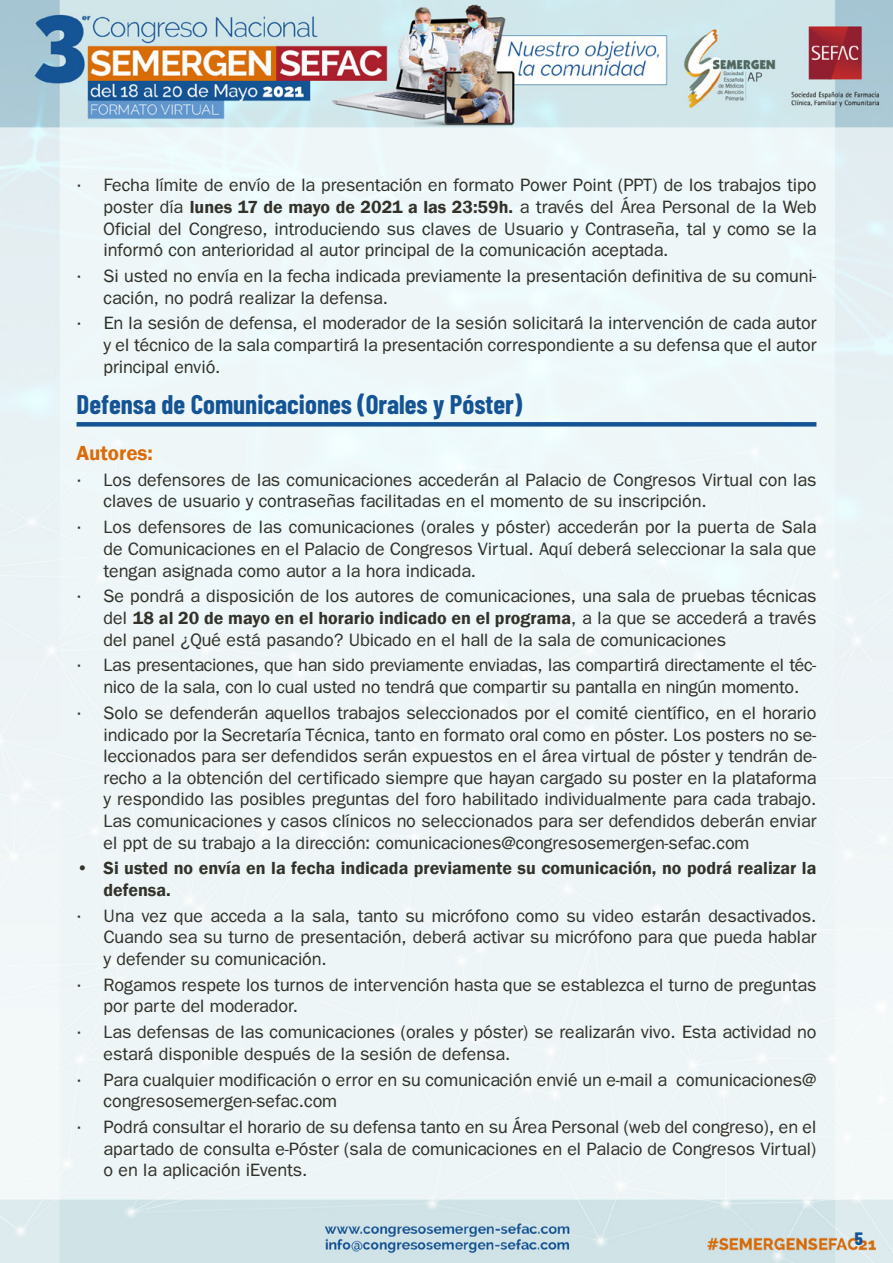
<style>
.page{position:relative;width:893px;height:1263px;background:#fff}
.page>*{position:absolute;margin:0;border:0;box-sizing:border-box;transform-origin:0 0}
.t1{font:700 27px "Barlow Condensed";color:#145494}
.t2{font:600 21px "Franklin Gothic";color:#db6b07}
.t3{font:18px/21.6px "Franklin Gothic";color:#32322a;text-align:justify}
.t4{font:600 18px/21.6px "Franklin Gothic";color:#32322a}
.t5{font:800 18px "Barlow Condensed";color:#145494}
.s1{font-weight:600}
</style>
<div class="page">
<img style="left:0;top:0;width:893px;height:1263px">
<div style="left:77px;top:422px;width:739px;height:5px;background:#145494"></div>
<p class="t3" style="left:104px;top:174px;width:714px;text-indent:-27px">• Fecha límite de envío de la presentación en formato Power Point (PPT) de los trabajos tipo poster día <span class="s1">lunes 17 de mayo de 2021 a las 23:59h.</span> a través del Área Personal de la Web Oficial del Congreso, introduciendo sus claves de Usuario y Contraseña, tal y como se la informó con anterioridad al autor principal de la comunicación aceptada.</p>
<p class="t3" style="left:104px;top:265px;width:714px;text-indent:-27px">• Si usted no envía en la fecha indicada previamente la presentación definitiva de su comuni&shy;cación, no podrá realizar la defensa.</p>
<p class="t3" style="left:104px;top:312px;width:714px;text-indent:-27px">• En la sesión de defensa, el moderador de la sesión solicitará la intervención de cada autor y el técnico de la sala compartirá la presentación correspondiente a su defensa que el autor principal envió.</p>
<h1 class="t1" style="left:77px;top:387px;width:447px">Defensa de Comunicaciones (Orales y Póster)</h1>
<p class="t2" style="left:77px;top:440px;width:78px">Autores:</p>
<p class="t3" style="left:104px;top:469px;width:714px;text-indent:-27px">• Los defensores de las comunicaciones accederán al Palacio de Congresos Virtual con las claves de usuario y contraseñas facilitadas en el momento de su inscripción.</p>
<p class="t3" style="left:104px;top:516px;width:714px;text-indent:-27px">• Los defensores de las comunicaciones (orales y póster) accederán por la puerta de Sala de Comunicaciones en el Palacio de Congresos Virtual. Aquí deberá seleccionar la sala que tengan asignada como autor a la hora indicada.</p>
<p class="t3" style="left:104px;top:585px;width:714px;text-indent:-27px">• Se pondrá a disposición de los autores de comunicaciones, una sala de pruebas técnicas del <span class="s1">18 al 20 de mayo en el horario indicado en el programa</span>, a la que se accederá a través del panel ¿Qué está pasando? Ubicado en el hall de la sala de comunicaciones</p>
<p class="t3" style="left:77px;top:654px;width:741px;text-align:center">• Las presentaciones, que han sido previamente enviadas, las compartirá directamente el téc&shy;nico de la sala, con lo cual usted no tendrá que compartir su pantalla en ningún momento.</p>
<p class="t3" style="left:104px;top:702px;width:715px;text-indent:-27px">• Solo se defenderán aquellos trabajos seleccionados por el comité científico, en el horario indicado por la Secretaría Técnica, tanto en formato oral como en póster. Los posters no se&shy;leccionados para ser defendidos serán expuestos en el área virtual de póster y tendrán de&shy;recho a la obtención del certificado siempre que hayan cargado su poster en la plataforma y respondido las posibles preguntas del foro habilitado individualmente para cada trabajo.<br>Las comunicaciones y casos clínicos no seleccionados para ser defendidos deberán enviar el ppt de su trabajo a la dirección: comunicaciones@congresosemergen-sefac.com</p>
<p class="t4" style="left:104px;top:858px;width:714px;text-indent:-27px">• Si usted no envía en la fecha indicada previamente su comunicación, no podrá realizar la defensa.</p>
<p class="t3" style="left:104px;top:905px;width:714px;text-indent:-27px">• Una vez que acceda a la sala, tanto su micrófono como su video estarán desactivados.<br>Cuando sea su turno de presentación, deberá activar su micrófono para que pueda hablar y defender su comunicación.</p>
<p class="t3" style="left:104px;top:974px;width:714px;text-indent:-27px">• Rogamos respete los turnos de intervención hasta que se establezca el turno de preguntas por parte del moderador.</p>
<p class="t3" style="left:104px;top:1021px;width:714px;text-indent:-27px">• Las defensas de las comunicaciones (orales y póster) se realizarán vivo. Esta actividad no estará disponible después de la sesión de defensa.</p>
<p class="t3" style="left:104px;top:1068px;width:714px;text-indent:-27px">• Para cualquier modificación o error en su comunicación envié un e-mail a comunicaciones@ congresosemergen-sefac.com</p>
<p class="t3" style="left:104px;top:1116px;width:714px;text-indent:-27px">• Podrá consultar el horario de su defensa tanto en su Área Personal (web del congreso), en el apartado de consulta e-Póster (sala de comunicaciones en el Palacio de Congresos Virtual) o en la aplicación iEvents.</p>
<p class="t5" style="left:855px;top:1228px;width:10px">5</p>
</div>
